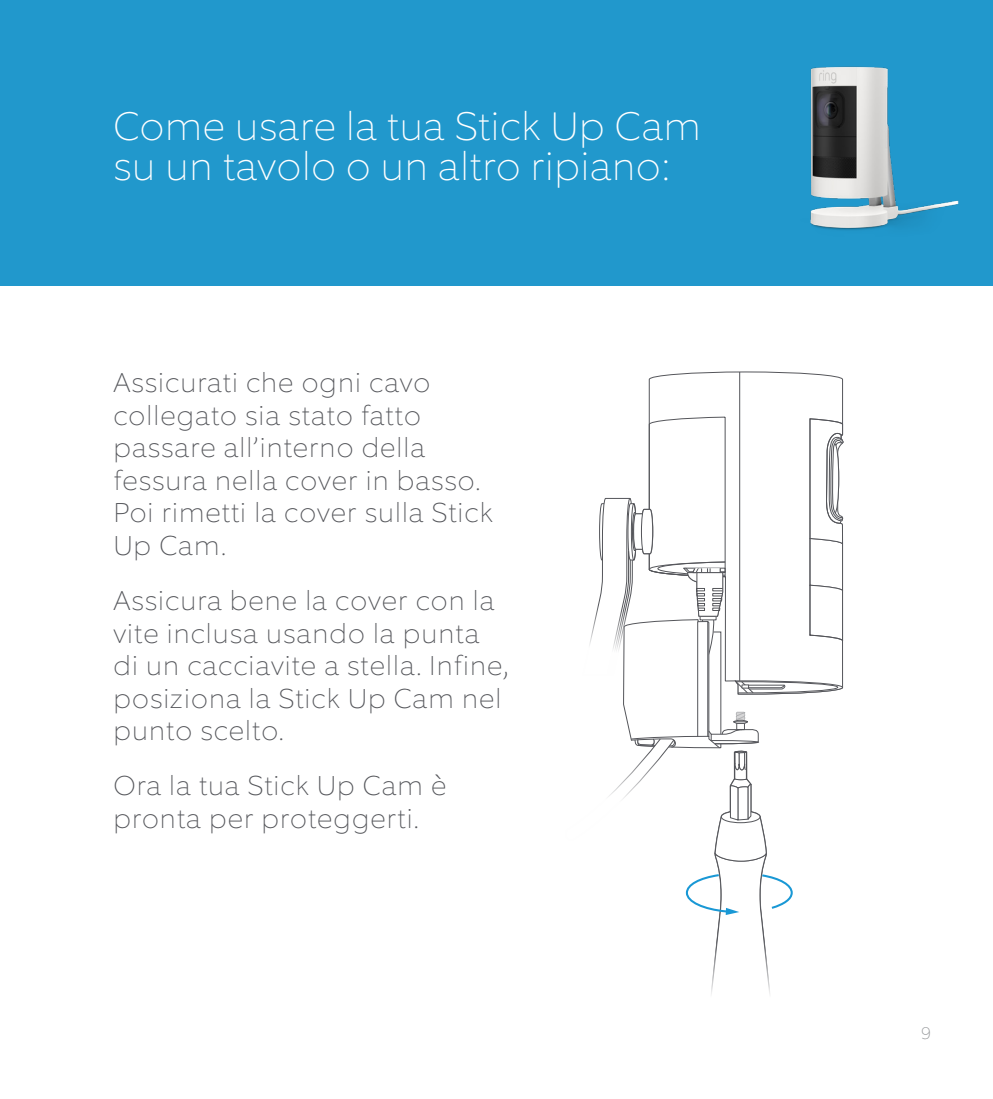
<style>
.page{position:relative;width:993px;height:1099px;background:#fff}
.page>*{position:absolute;margin:0;border:0;box-sizing:border-box;transform-origin:0 0}
.Big_Blue_Header{font:100 40px/40px "Equip";letter-spacing:.02em;color:#fff}
.Body_Copy{font:100 27.5px/32.5px "Equip";letter-spacing:.04em;color:#54555a}
.t1{font:100 17.5px "Equip";color:#939598}
</style>
<div class="page">
<div style="left:0;top:0;width:992px;height:286px;background:#2198cc"></div>
<img style="left:810px;top:66px;width:149px;height:164px">
<svg style="left:648px;top:371px;width:195px;height:45px"></svg>
<hr style="left:739px;top:372px;width:1px;height:309px;background:#54555a">
<svg style="left:589px;top:416px;width:254px;height:578px"></svg>
<p class="Big_Blue_Header" style="left:113px;top:106px;width:588px">Come usare la tua Stick Up Cam su un tavolo o un altro ripiano:</p>
<p class="Body_Copy" style="left:113px;top:366px;width:380px">Assicurati che ogni cavo collegato sia stato fatto passare all’interno della fessura nella cover in basso.<br>Poi rimetti la cover sulla Stick<br>Up Cam.</p>
<p class="Body_Copy" style="left:113px;top:584px;width:396px">Assicura bene la cover con la vite inclusa usando la punta di un cacciavite a stella. Infine, posiziona la Stick Up Cam nel punto scelto.</p>
<p class="Body_Copy" style="left:113px;top:769px;width:334px">Ora la tua Stick Up Cam è pronta per proteggerti.</p>
<p class="t1" style="left:920px;top:1021px;width:11px">9</p>
</div>
